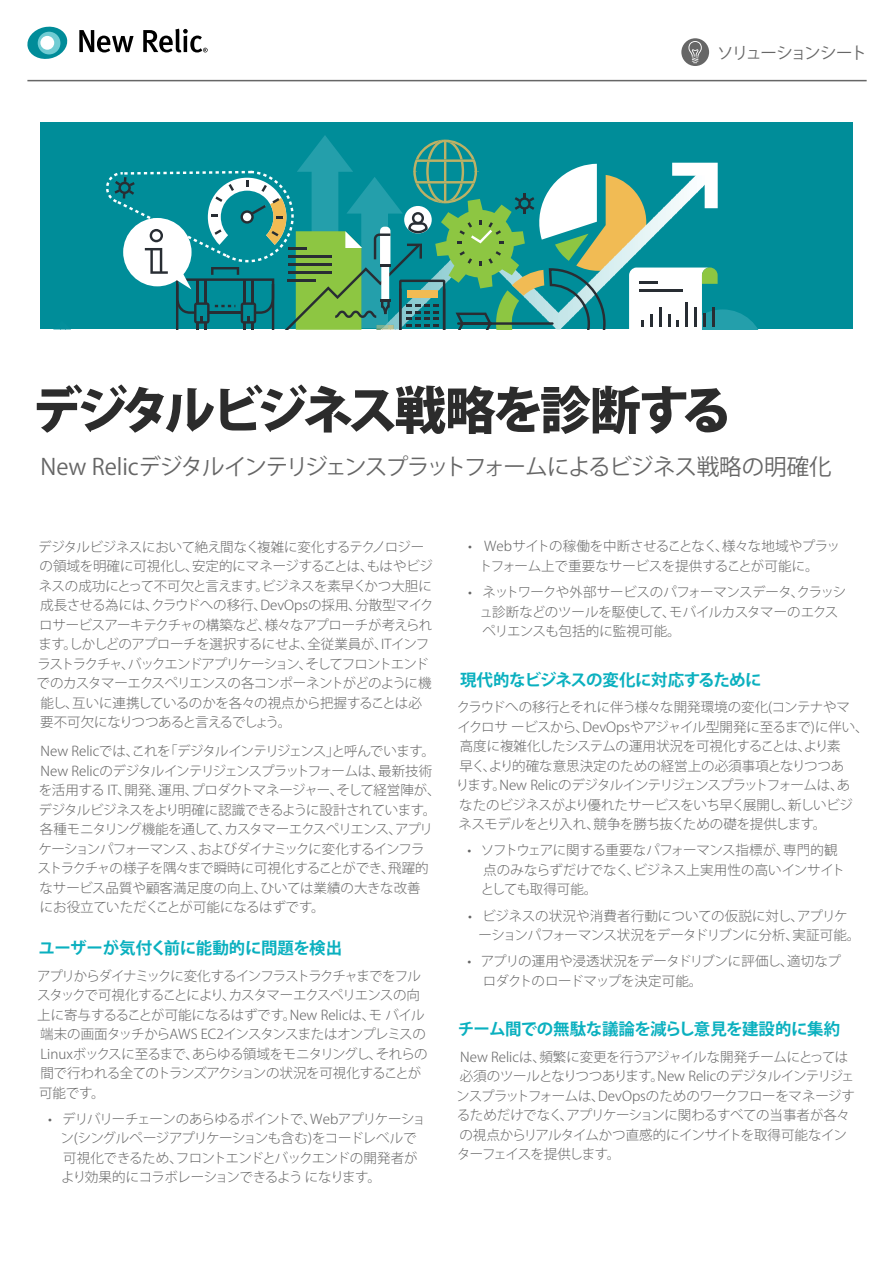
<style>
.page{position:relative;width:893px;height:1263px;background:#fff}
.page>*{position:absolute;margin:0;border:0;box-sizing:border-box;transform-origin:0 0}
.t1{font:800 51px "Koz Go Pro";letter-spacing:-.085em;color:#2c2c2c}
.t2{font:22.5px "Koz Go Pro";letter-spacing:-.05em;color:#666}
.t3{font:700 16.5px "Koz Go Pro";letter-spacing:-.03em;color:#0ab0bf}
.t4{font:16.5px "Koz Go Pro";letter-spacing:-.12em;color:#666}
.t5{font:300 13.5px/19.5px "Koz Go Pro";letter-spacing:-.04em;color:#666}
.t6{font:300 13.5px/19.5px "Koz Go Pro";letter-spacing:-.02em;color:#666}
.t7{font:300 13.5px/19.5px "Koz Go Pro";letter-spacing:-.06em;color:#666}
.t8{font:300 13.5px/19.5px "Koz Go Pro";letter-spacing:-.01em;color:#666}
</style>
<div class="page">
<svg style="left:681px;top:38px;width:28px;height:28px"></svg>
<hr style="left:27px;top:80px;width:840px;height:1px;background:#666">
<svg style="left:79px;top:30px;width:55px;height:22px"></svg>
<svg style="left:143px;top:29px;width:65px;height:23px"></svg>
<svg style="left:27px;top:27px;width:41px;height:32px"></svg>
<div style="left:40px;top:122px;width:812px;height:207px;background:#008d99"></div>
<div style="left:66px;top:168px;width:5px;height:161px;background:#058f9c"></div>
<hr style="left:76px;top:168px;width:3px;height:161px;background:#07919d">
<hr style="left:79px;top:168px;width:2px;height:161px;background:#05919e">
<hr style="left:97px;top:168px;width:2px;height:161px;background:#0e95a1">
<hr style="left:99px;top:168px;width:3px;height:161px;background:#1395a1">
<svg style="left:106px;top:135px;width:652px;height:194px"></svg>
<p class="t4" style="left:717px;top:42px;width:151px">ソリューションシート</p>
<h1 class="t1" style="left:31px;top:377px;width:702px">デジタルビジネス戦略を診断する</h1>
<h2 class="t2" style="left:40px;top:452px;width:793px">New Relicデジタルインテリジェンスプラットフォームによるビジネス戦略の明確化</h2>
<p class="t5" style="left:37px;top:537px;width:399px">デジタルビジネスにおいて絶え間なく複雑に変化するテクノロジーの領域を明確に可視化し、安定的にマネージすることは、もはやビジネスの成功にとって不可欠と言えます。ビジネスを素早くかつ大胆に成長させる為には、クラウドへの移行、DevOpsの採用、分散型マイクロサービスアーキテクチャの構築など、様々なアプローチが考えられます。しかしどのアプローチを選択するにせよ、全従業員が、ITインフラストラクチャ、バックエンドアプリケーション、そしてフロントエンドでのカスタマーエクスペリエンスの各コンポーネントがどのように機能し、互いに連携しているのかを各々の視点から把握することは必要不可欠になりつつあると言えるでしょう。</p>
<p class="t5" style="left:38px;top:742px;width:405px">New Relicでは、これを「デジタルインテリジェンス」と呼んでいます。New Relicのデジタルインテリジェンスプラットフォームは、最新技術を活用する IT、開発、運用、プロダクトマネージャー、そして経営陣が、デジタルビジネスをより明確に認識できるように設計されています。各種モニタリング機能を通して、カスタマーエクスペリエンス、アプリケーションパフォーマンス 、およびダイナミックに変化するインフラ<br>ストラクチャの様子を隅々まで瞬時に可視化することができ、飛躍的なサービス品質や顧客満足度の向上、ひいては業績の大きな改善<br>にお役立ていただくことが可能になるはずです。</p>
<p class="t3" style="left:38px;top:938px;width:305px">ユーザーが気付く前に能動的に問題を検出</p>
<p class="t7" style="left:37px;top:966px;width:392px">アプリからダイナミックに変化するインフラストラクチャまでをフルスタックで可視化することにより、カスタマーエクスペリエンスの向上に寄与するることが可能になるはずです。New Relicは、モ バイル端末の画面タッチからAWS EC2インスタンスまたはオンプレミスのLinuxボックスに至るまで、あらゆる領域をモニタリングし、それらの間で行われる全てのトランズアクションの状況を可視化することが可能です。</p>
<p class="t5" style="left:61px;top:1109px;width:367px;text-indent:-12px">• デリバリーチェーンのあらゆるポイントで、Webアプリケーション(シングルページアプリケーションも含む)をコードレベルで可視化できるため、フロントエンドとバックエンドの開発者がより効果的にコラボレーションできるよう になります。</p>
<p class="t6" style="left:479px;top:537px;width:363px;text-indent:-11px">• Webサイトの稼働を中断させることなく、様々な地域やプラットフォーム上で重要なサービスを提供することが可能に。</p>
<p class="t5" style="left:480px;top:583px;width:368px;text-indent:-12px">• ネットワークや外部サービスのパフォーマンスデータ、クラッシュ診断などのツールを駆使して、モバイルカスタマーのエクスペリエンスも包括的に監視可能。</p>
<p class="t3" style="left:460px;top:669px;width:303px">現代的なビジネスの変化に対応するために</p>
<p class="t6" style="left:456px;top:697px;width:414px">クラウドへの移行とそれに伴う様々な開発環境の変化(コンテナやマ<br>イクロサ ービスから、DevOpsやアジャイル型開発に至るまで)に伴い、高度に複雑化したシステムの運用状況を可視化することは、より素<br>早く、より的確な意思決定のための経営上の必須事項となりつつあ<br>ります。New Relicのデジタルインテリジェンスプラットフォームは、あ<br>なたのビジネスがより優れたサービスをいち早く展開し、新しいビジ<br>ネスモデルをとり入れ、競争を勝ち抜くための礎を提供します。</p>
<p class="t8" style="left:481px;top:841px;width:366px;text-indent:-13px">• ソフトウェアに関する重要なパフォーマンス指標が、専門的観点のみならずだけでなく、ビジネス上実用性の高いインサイトとしても取得可能。</p>
<p class="t8" style="left:479px;top:906px;width:383px;text-indent:-11px">• ビジネスの状況や消費者行動についての仮説に対し、アプリケーションパフォーマンス状況をデータドリブンに分析、実証可能。</p>
<p class="t8" style="left:483px;top:952px;width:359px;text-indent:-15px">• アプリの運用や浸透状況をデータドリブンに評価し、適切なプロダクトのロードマップを決定可能。</p>
<p class="t3" style="left:458px;top:1019px;width:384px">チーム間での無駄な議論を減らし意見を建設的に集約</p>
<p class="t5" style="left:456px;top:1047px;width:400px;text-indent:4px">New Relicは、頻繁に変更を行うアジャイルな開発チームにとっては必須のツールとなりつつあります。New Relicのデジタルインテリジェンスプラットフォームは、DevOpsのためのワークフローをマネージするためだけでなく、アプリケーションに関わるすべての当事者が各々の視点からリアルタイムかつ直感的にインサイトを取得可能なインターフェイスを提供します。</p>
</div>
